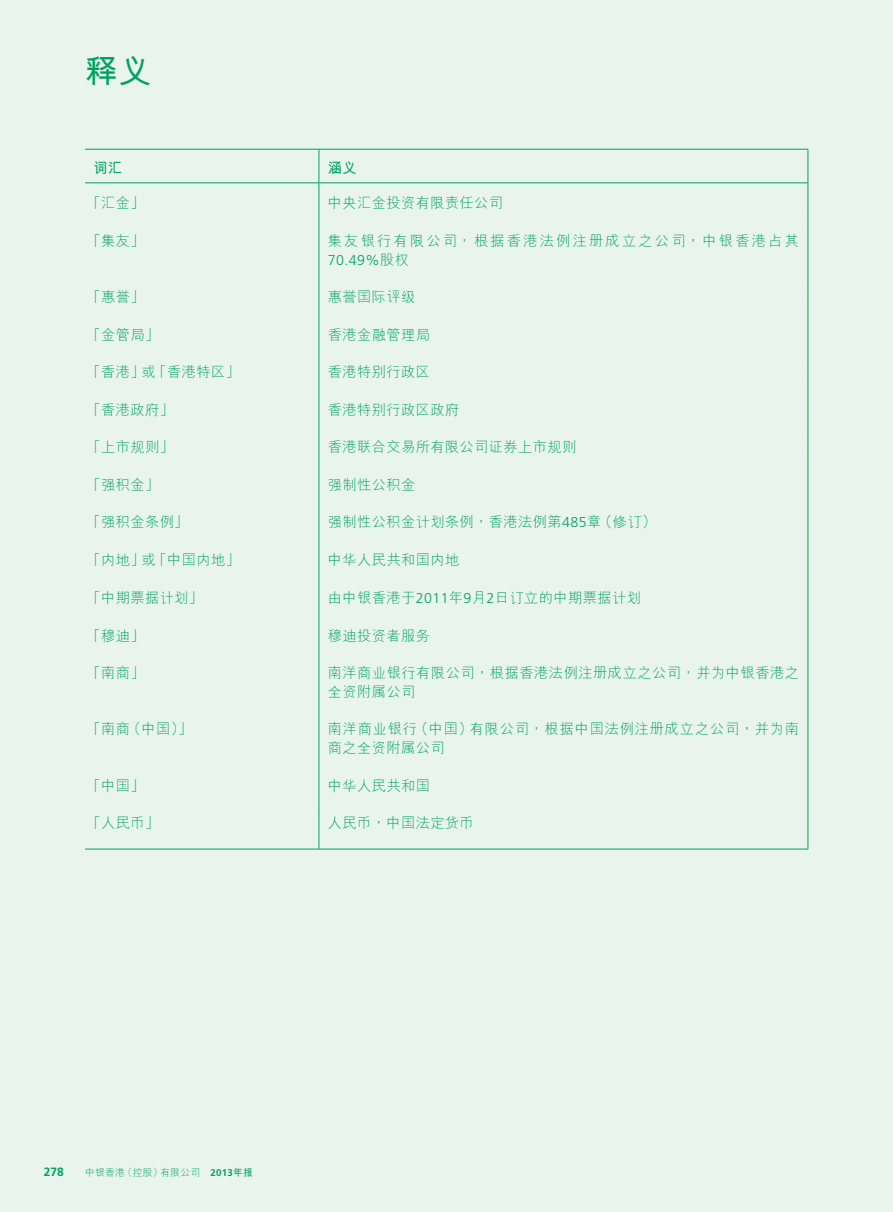
<style>
.page{position:relative;width:893px;height:1212px;background:#fff}
.page>*{position:absolute;margin:0;border:0;box-sizing:border-box;transform-origin:0 0}
.t1{font:700 33px "M Hei HKS";color:#00a261}
.t2{font:300 14.25px/18.8px "M Hei HKS";letter-spacing:.03em;color:#00a261}
.t3{font:300 14.25px/18.8px "M Hei HKS";letter-spacing:.055em;color:#00a261}
.t4{font:300 14.25px "M Hei HKS";letter-spacing:.155em;color:#00a261}
.t5{font:300 14.25px "Frutiger LT Std";color:#00a261}
.t6{font:700 14.25px "M Hei HKS";color:#00a261}
.t7{font:700 12px "Frutiger LT Std";color:#00a261}
.t8{font:300 9.75px "M Hei HKS";letter-spacing:.03em;color:#00a261}
.s1{font-family:"M Hei HKS"}
.s2{font-family:"Frutiger LT Std"}
.s3{font-family:"Frutiger LT Std";font-weight:700}
.s4{font-weight:700}
</style>
<div class="page">
<div style="left:0;top:0;width:892px;height:1212px;background:#e8f4ed"></div>
<svg style="left:319px;top:183px;width:1px;height:46px"></svg>
<svg style="left:807px;top:183px;width:1px;height:46px"></svg>
<hr style="left:319px;top:229px;width:1px;height:37px;background:#00a261">
<hr style="left:807px;top:229px;width:1px;height:37px;background:#00a261">
<svg style="left:319px;top:266px;width:1px;height:395px"></svg>
<svg style="left:807px;top:266px;width:1px;height:395px"></svg>
<hr style="left:319px;top:661px;width:1px;height:38px;background:#00a261">
<hr style="left:807px;top:661px;width:1px;height:38px;background:#00a261">
<svg style="left:319px;top:699px;width:1px;height:18px"></svg>
<svg style="left:807px;top:699px;width:1px;height:18px"></svg>
<hr style="left:319px;top:717px;width:1px;height:38px;background:#00a261">
<hr style="left:807px;top:717px;width:1px;height:38px;background:#00a261">
<svg style="left:319px;top:755px;width:1px;height:94px"></svg>
<svg style="left:807px;top:755px;width:1px;height:94px"></svg>
<hr style="left:85px;top:149px;width:234px;height:1px;background:#00a261">
<hr style="left:319px;top:149px;width:489px;height:1px;background:#00a261">
<hr style="left:319px;top:150px;width:1px;height:32px;background:#00a261">
<hr style="left:807px;top:150px;width:1px;height:32px;background:#00a261">
<hr style="left:85px;top:182px;width:234px;height:1px;background:#00a261">
<hr style="left:319px;top:182px;width:489px;height:1px;background:#00a261">
<hr style="left:85px;top:849px;width:234px;height:1px;background:#00a261">
<hr style="left:319px;top:849px;width:489px;height:1px;background:#00a261">
<h1 class="t1" style="left:85px;top:47px;width:68px">釋義</h1>
<p class="t6" style="left:94px;top:157px;width:30px">詞彙</p>
<p class="t6" style="left:328px;top:157px;width:30px">涵義</p>
<p class="t2" style="left:86px;top:193px;width:60px">「匯金」</p>
<p class="t2" style="left:328px;top:193px;width:177px">中央匯金投資有限責任公司</p>
<p class="t2" style="left:86px;top:231px;width:60px">「集友」</p>
<p class="t4" style="left:328px;top:231px;width:473px">集友銀行有限公司，根據香港法例註冊成立之公司，中銀香港佔其</p>
<p class="t5" style="left:328px;top:252px;width:83px">70.49%<span class="s1">股權</span></p>
<p class="t2" style="left:86px;top:287px;width:60px">「惠譽」</p>
<p class="t2" style="left:328px;top:287px;width:89px">惠譽國際評級</p>
<p class="t2" style="left:86px;top:324px;width:74px">「金管局」</p>
<p class="t2" style="left:328px;top:324px;width:104px">香港金融管理局</p>
<p class="t2" style="left:86px;top:362px;width:155px">「香港」或「香港特區」</p>
<p class="t2" style="left:328px;top:362px;width:104px">香港特別行政區</p>
<p class="t2" style="left:86px;top:399px;width:89px">「香港政府」</p>
<p class="t2" style="left:328px;top:399px;width:133px">香港特別行政區政府</p>
<p class="t2" style="left:86px;top:437px;width:89px">「上市規則」</p>
<p class="t2" style="left:328px;top:437px;width:250px">香港聯合交易所有限公司證券上市規則</p>
<p class="t2" style="left:86px;top:474px;width:74px">「強積金」</p>
<p class="t2" style="left:328px;top:474px;width:89px">強制性公積金</p>
<p class="t2" style="left:86px;top:512px;width:104px">「強積金條例」</p>
<p class="t2" style="left:328px;top:512px;width:330px">強制性公積金計劃條例，香港法例第<span class="s2">485</span>章（修訂）</p>
<p class="t2" style="left:86px;top:549px;width:155px">「內地」或「中國內地」</p>
<p class="t2" style="left:328px;top:549px;width:133px">中華人民共和國內地</p>
<p class="t2" style="left:86px;top:588px;width:118px">「中期票據計劃」</p>
<p class="t2" style="left:328px;top:588px;width:315px">由中銀香港於<span class="s2">2011</span>年<span class="s2">9</span>月<span class="s2">2</span>日訂立的中期票據計劃</p>
<p class="t2" style="left:86px;top:625px;width:60px">「穆迪」</p>
<p class="t2" style="left:328px;top:625px;width:104px">穆迪投資者服務</p>
<p class="t2" style="left:86px;top:663px;width:60px">「南商」</p>
<p class="t2" style="left:328px;top:663px;width:473px">南洋商業銀行有限公司，根據香港法例註冊成立之公司，並為中銀香港之全資附屬公司</p>
<p class="t2" style="left:86px;top:719px;width:108px">「南商（中國）」</p>
<p class="t3" style="left:328px;top:719px;width:473px">南洋商業銀行（中國）有限公司，根據中國法例註冊成立之公司，並為南商之全資附屬公司</p>
<p class="t2" style="left:86px;top:775px;width:60px">「中國」</p>
<p class="t2" style="left:328px;top:775px;width:104px">中華人民共和國</p>
<p class="t2" style="left:86px;top:813px;width:74px">「人民幣」</p>
<p class="t2" style="left:328px;top:813px;width:148px">人民幣，中國法定貨幣</p>
<p class="t7" style="left:44px;top:1164px;width:22px">278</p>
<p class="t8" style="left:85px;top:1166px;width:169px">中銀香港（控股）有限公司　<span class="s3">2013</span><span class="s4">年報</span></p>
</div>
